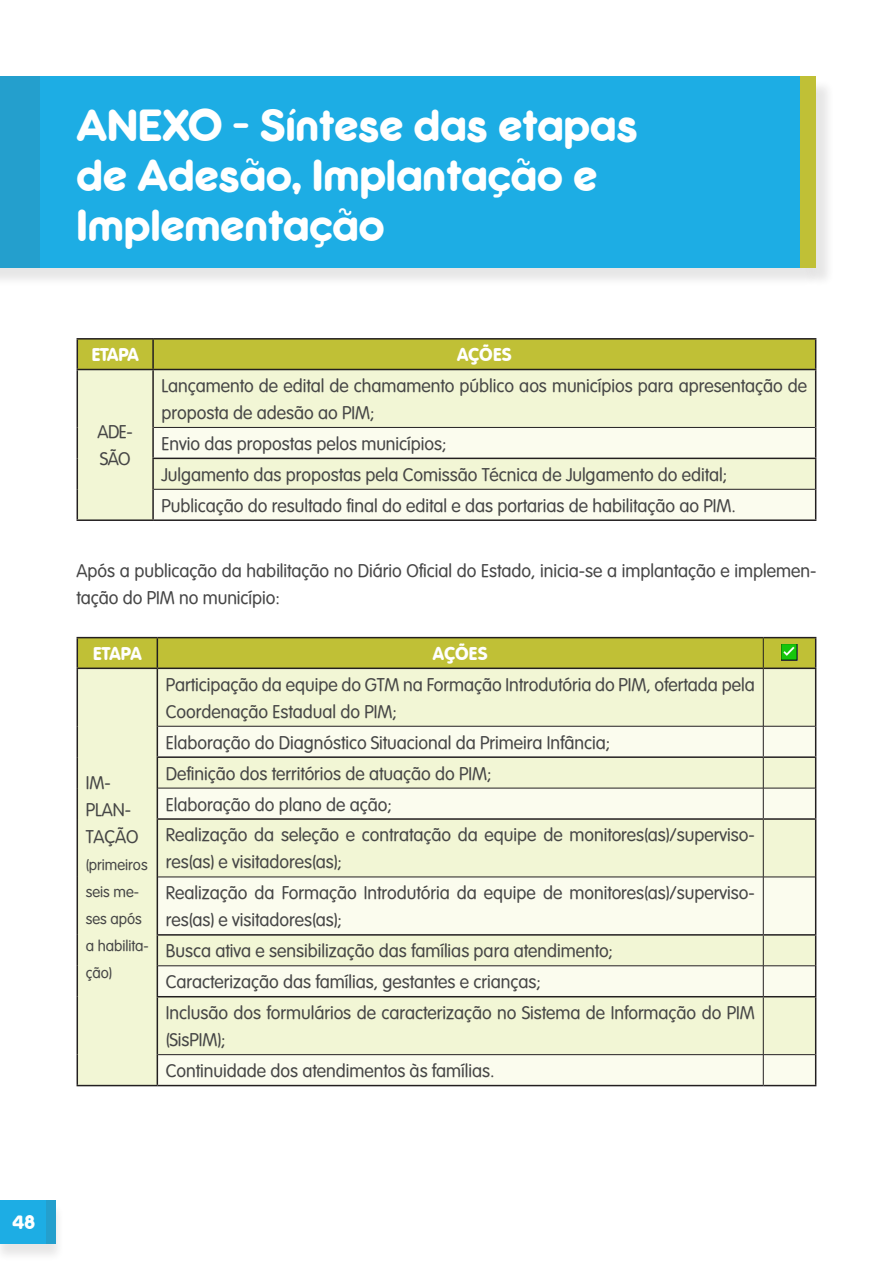
<style>
.page{position:relative;width:893px;height:1263px;background:#fff}
.page>*{position:absolute;margin:0;border:0;box-sizing:border-box;transform-origin:0 0}
.t1{font:42px/50.4px "Rocko Ultra FLF";color:#fff}
.t2{font:18px/30.9px "VAG Rounded Lt Normal";color:#464646}
.t3{font:18px "VAG Rounded BT";color:#fff}
.t4{font:18px "Rocko Ultra FLF";color:#fff}
.t5{font:15px/27px "VAG Rounded Lt Normal";color:#464646}
</style>
<div class="page">
<div style="left:0;top:1202px;width:65px;height:60px;background:#231f20;opacity:.11"></div>
<div style="left:0;top:1200px;width:47px;height:43px;background:#1dade4"></div>
<div style="left:47px;top:1200px;width:9px;height:43px;background:#249fcd"></div>
<div style="left:0;top:79px;width:819px;height:208px;background:#231f20;opacity:.11"></div>
<div style="left:0;top:77px;width:800px;height:191px;background:#1dade4"></div>
<div style="left:0;top:77px;width:40px;height:191px;background:#249fcd"></div>
<div style="left:803px;top:79px;width:32px;height:207px;background:#231f20;opacity:.11"></div>
<div style="left:800px;top:77px;width:16px;height:191px;background:#c0c036"></div>
<div style="left:78px;top:669px;width:737px;height:416px;background:#f2f6d5"></div>
<svg style="left:158px;top:727px;width:657px;height:358px;background:#f5f7e0"></svg>
<hr style="left:77px;top:637px;width:80px;height:1px;background:#231f20">
<hr style="left:157px;top:637px;width:606px;height:1px;background:#231f20">
<hr style="left:763px;top:637px;width:53px;height:1px;background:#231f20">
<hr style="left:77px;top:667px;width:80px;height:2px;background:#231f20">
<hr style="left:77px;top:669px;width:1px;height:57px;background:#231f20">
<hr style="left:157px;top:667px;width:606px;height:2px;background:#231f20">
<hr style="left:157px;top:669px;width:1px;height:57px;background:#231f20">
<hr style="left:763px;top:667px;width:53px;height:2px;background:#231f20">
<hr style="left:815px;top:669px;width:1px;height:57px;background:#231f20">
<hr style="left:77px;top:726px;width:1px;height:31px;background:#231f20">
<hr style="left:157px;top:726px;width:1px;height:30px;background:#231f20">
<hr style="left:815px;top:726px;width:1px;height:30px;background:#231f20">
<hr style="left:77px;top:757px;width:1px;height:31px;background:#231f20">
<hr style="left:157px;top:756px;width:606px;height:2px;background:#231f20">
<hr style="left:157px;top:758px;width:1px;height:30px;background:#231f20">
<hr style="left:763px;top:756px;width:53px;height:2px;background:#231f20">
<hr style="left:815px;top:758px;width:1px;height:30px;background:#231f20">
<hr style="left:77px;top:788px;width:1px;height:31px;background:#231f20">
<hr style="left:157px;top:788px;width:1px;height:30px;background:#231f20">
<hr style="left:815px;top:788px;width:1px;height:30px;background:#231f20">
<hr style="left:77px;top:819px;width:1px;height:58px;background:#231f20">
<hr style="left:157px;top:818px;width:606px;height:2px;background:#231f20">
<hr style="left:157px;top:820px;width:1px;height:57px;background:#231f20">
<hr style="left:763px;top:818px;width:53px;height:2px;background:#231f20">
<hr style="left:815px;top:820px;width:1px;height:57px;background:#231f20">
<hr style="left:77px;top:877px;width:1px;height:58px;background:#231f20">
<hr style="left:157px;top:877px;width:1px;height:57px;background:#231f20">
<hr style="left:815px;top:877px;width:1px;height:57px;background:#231f20">
<hr style="left:77px;top:935px;width:1px;height:31px;background:#231f20">
<hr style="left:157px;top:934px;width:606px;height:2px;background:#231f20">
<hr style="left:157px;top:936px;width:1px;height:30px;background:#231f20">
<hr style="left:763px;top:934px;width:53px;height:2px;background:#231f20">
<hr style="left:815px;top:936px;width:1px;height:30px;background:#231f20">
<hr style="left:77px;top:966px;width:1px;height:31px;background:#231f20">
<hr style="left:157px;top:966px;width:1px;height:30px;background:#231f20">
<hr style="left:815px;top:966px;width:1px;height:30px;background:#231f20">
<hr style="left:77px;top:997px;width:1px;height:58px;background:#231f20">
<hr style="left:157px;top:996px;width:606px;height:1px;background:#231f20">
<hr style="left:157px;top:997px;width:1px;height:58px;background:#231f20">
<hr style="left:763px;top:996px;width:53px;height:1px;background:#231f20">
<hr style="left:815px;top:997px;width:1px;height:58px;background:#231f20">
<hr style="left:77px;top:1055px;width:1px;height:30px;background:#231f20">
<hr style="left:157px;top:1055px;width:1px;height:30px;background:#231f20">
<hr style="left:815px;top:1055px;width:1px;height:30px;background:#231f20">
<hr style="left:77px;top:1085px;width:80px;height:1px;background:#231f20">
<hr style="left:157px;top:1085px;width:606px;height:1px;background:#231f20">
<hr style="left:763px;top:1085px;width:53px;height:1px;background:#231f20">
<svg style="left:77px;top:638px;width:739px;height:30px;background:#baba35"></svg>
<hr style="left:763px;top:669px;width:1px;height:57px;background:#231f20">
<hr style="left:158px;top:726px;width:605px;height:1px;background:#231f20">
<hr style="left:763px;top:726px;width:52px;height:1px;background:#231f20">
<hr style="left:763px;top:726px;width:1px;height:30px;background:#231f20">
<hr style="left:763px;top:758px;width:1px;height:30px;background:#231f20">
<hr style="left:158px;top:788px;width:605px;height:1px;background:#231f20">
<hr style="left:763px;top:788px;width:52px;height:1px;background:#231f20">
<hr style="left:763px;top:788px;width:1px;height:30px;background:#231f20">
<hr style="left:763px;top:820px;width:1px;height:57px;background:#231f20">
<hr style="left:158px;top:877px;width:605px;height:1px;background:#231f20">
<hr style="left:763px;top:877px;width:52px;height:1px;background:#231f20">
<hr style="left:763px;top:877px;width:1px;height:57px;background:#231f20">
<svg style="left:763px;top:936px;width:1px;height:29px"></svg>
<hr style="left:158px;top:965px;width:605px;height:1px;background:#231f20">
<hr style="left:763px;top:965px;width:52px;height:1px;background:#231f20">
<hr style="left:763px;top:966px;width:1px;height:30px;background:#231f20">
<hr style="left:763px;top:997px;width:1px;height:57px;background:#231f20">
<hr style="left:158px;top:1054px;width:605px;height:1px;background:#231f20">
<hr style="left:763px;top:1054px;width:52px;height:1px;background:#231f20">
<hr style="left:763px;top:1055px;width:1px;height:30px;background:#231f20">
<div style="left:78px;top:370px;width:737px;height:149px;background:#f2f6d5"></div>
<svg style="left:154px;top:428px;width:661px;height:91px;background:#f6f8e3"></svg>
<hr style="left:77px;top:338px;width:76px;height:2px;background:#231f20">
<hr style="left:153px;top:338px;width:663px;height:2px;background:#231f20">
<svg style="left:77px;top:339px;width:739px;height:30px;background:#baba35"></svg>
<hr style="left:77px;top:369px;width:76px;height:1px;background:#231f20">
<hr style="left:77px;top:370px;width:1px;height:57px;background:#231f20">
<hr style="left:153px;top:369px;width:663px;height:1px;background:#231f20">
<hr style="left:152px;top:370px;width:2px;height:57px;background:#231f20">
<hr style="left:815px;top:370px;width:1px;height:57px;background:#231f20">
<hr style="left:77px;top:427px;width:1px;height:31px;background:#231f20">
<hr style="left:152px;top:427px;width:2px;height:31px;background:#231f20">
<hr style="left:815px;top:427px;width:1px;height:31px;background:#231f20">
<hr style="left:77px;top:458px;width:1px;height:31px;background:#231f20">
<hr style="left:152px;top:458px;width:664px;height:1px;background:#231f20">
<hr style="left:152px;top:459px;width:2px;height:30px;background:#231f20">
<hr style="left:815px;top:459px;width:1px;height:30px;background:#231f20">
<hr style="left:77px;top:489px;width:1px;height:30px;background:#231f20">
<hr style="left:152px;top:489px;width:2px;height:30px;background:#231f20">
<hr style="left:815px;top:489px;width:1px;height:30px;background:#231f20">
<hr style="left:77px;top:519px;width:76px;height:2px;background:#231f20">
<hr style="left:153px;top:519px;width:663px;height:2px;background:#231f20">
<hr style="left:154px;top:427px;width:661px;height:1px;background:#231f20">
<hr style="left:154px;top:489px;width:661px;height:1px;background:#231f20">
<img style="left:781px;top:644px;width:17px;height:16px">
<h1 class="t1" style="left:77px;top:101px;width:563px">ANEXO - Síntese das etapas de Adesão, Implantação e<br>Implementação</h1>
<p class="t3" style="left:92px;top:343px;width:49px">ETAPA</p>
<p class="t3" style="left:457px;top:343px;width:56px">AÇÕES</p>
<p class="t2" style="left:98px;top:418px;width:37px;line-height:27px">ADE-<br>SÃO</p>
<p class="t2" style="left:162px;top:372px;width:647px;line-height:27px">Lançamento de edital de chamamento público aos municípios para apresentação de proposta de adesão ao PIM;</p>
<p class="t2" style="left:162px;top:428px;width:576px">Envio das propostas pelos municípios;<br>Julgamento das propostas pela Comissão Técnica de Julgamento do edital;<br>Publicação do resultado final do edital e das portarias de habilitação ao PIM.</p>
<p class="t2" style="left:77px;top:557px;width:741px;line-height:27px">Após a publicação da habilitação no Diário Oficial do Estado, inicia-se a implantação e implemen&shy;tação do PIM no município:</p>
<p class="t3" style="left:93px;top:642px;width:50px">ETAPA</p>
<p class="t3" style="left:433px;top:642px;width:56px">AÇÕES</p>
<p class="t2" style="left:86px;top:769px;width:54px;line-height:27px">IM-<br>PLAN-<br>TAÇÃO</p>
<p class="t5" style="left:86px;top:852px;width:65px">(primeiros seis me&shy;ses após a habilita&shy;ção)</p>
<p class="t2" style="left:166px;top:671px;width:590px;line-height:27px">Participação da equipe do GTM na Formação Introdutória do PIM, ofertada pela<br>Coordenação Estadual do PIM;</p>
<p class="t2" style="left:166px;top:727px;width:590px">Elaboração do Diagnóstico Situacional da Primeira Infância;<br>Definição dos territórios de atuação do PIM;<br>Elaboração do plano de ação;<br>Realização da seleção e contratação da equipe de monitores(as)/superviso-</p>
<p class="t2" style="left:166px;top:847px;width:590px">res(as) e visitadores(as);<br>Realização da Formação Introdutória da equipe de monitores(as)/superviso-</p>
<p class="t2" style="left:166px;top:904px;width:590px">res(as) e visitadores(as);<br>Busca ativa e sensibilização das famílias para atendimento;<br>Caracterização das famílias, gestantes e crianças;<br>Inclusão dos formulários de caracterização no Sistema de Informação do PIM</p>
<p class="t2" style="left:166px;top:1024px;width:330px">(SisPIM);<br>Continuidade dos atendimentos às famílias.</p>
<p class="t4" style="left:13px;top:1211px;width:24px">48</p>
</div>
